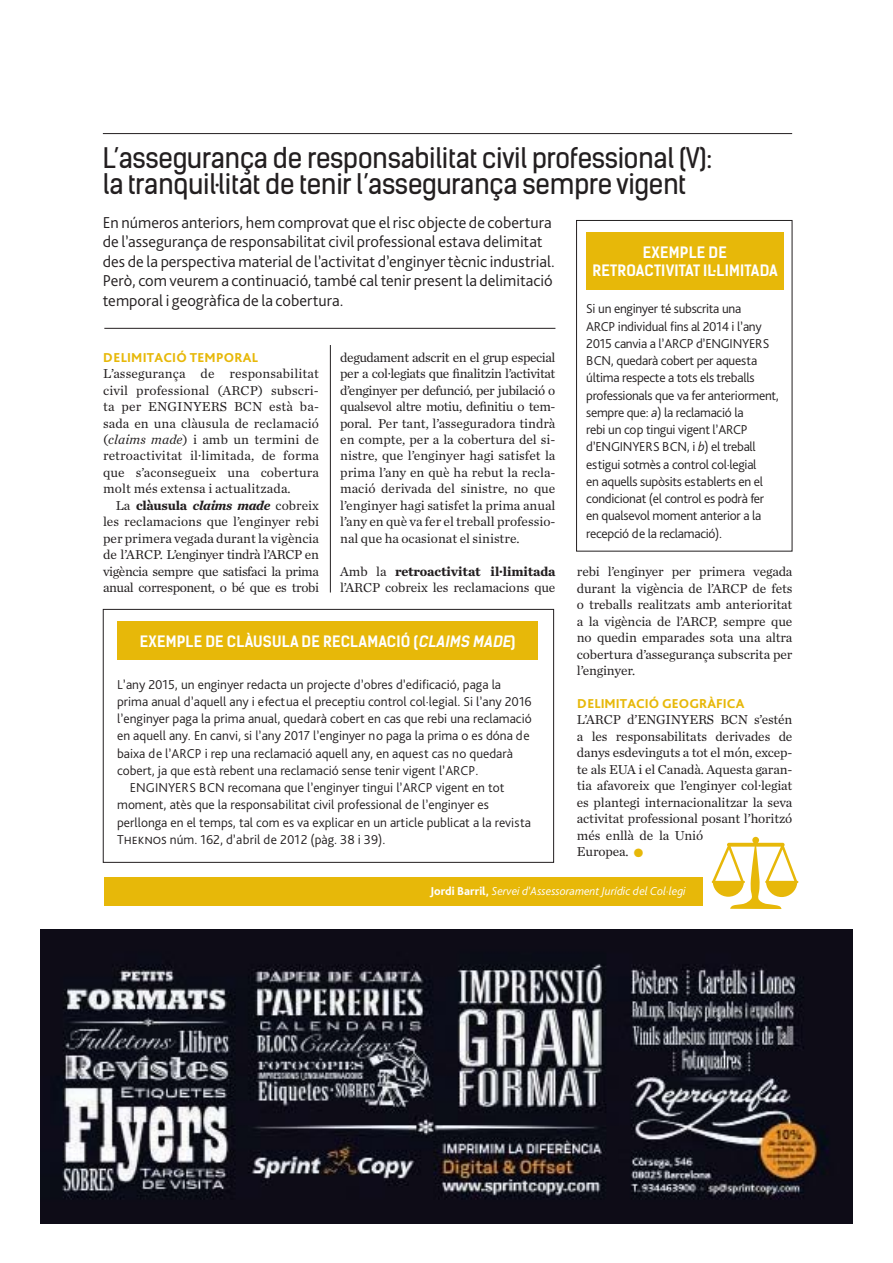
<style>
.page{position:relative;width:893px;height:1263px;background:#fff}
.page>*{position:absolute;margin:0;border:0;box-sizing:border-box;transform-origin:0 0}
.t1{font:27px/25.5px "Kelson Sans";letter-spacing:-.01em;color:#231f20}
.t2{font:300 16.5px/19.5px "Bliss Pro";color:#231f20}
.t3{font:700 15px/18px "Kelson Sans";letter-spacing:.015em;color:#fff;text-align:center}
.t4{font:13.5px/16.5px "Chronicle Text G1";letter-spacing:-.01em;color:#231f20;text-align:justify}
.t5{font:300 13.5px "Bliss Pro";color:#231f20}
.t6{font:300 13.5px/17.2px "Bliss Pro";letter-spacing:-.02em;color:#231f20}
.t7{font:800 13.5px "Bliss Pro";letter-spacing:.01em;color:#e7b809}
.t8{font:italic 300 12px "Bliss Pro";color:#fff}
.s1{font-style:italic}
.s2{font-weight:700}
.s3{font-weight:700;font-style:italic}
.s4{font-weight:800;font-style:normal}
</style>
<div class="page">
<div style="left:576px;top:220px;width:216px;height:332px;border:1px solid #231f20"></div>
<div style="left:586px;top:233px;width:197px;height:57px;background:#e7b809"></div>
<hr style="left:104px;top:328px;width:451px;height:1px;background:#231f20">
<hr style="left:330px;top:345px;width:1px;height:248px;background:#231f20">
<hr style="left:103px;top:133px;width:689px;height:1px;background:#231f20">
<div style="left:103px;top:609px;width:451px;height:254px;border:1px solid #231f20"></div>
<div style="left:117px;top:622px;width:421px;height:38px;background:#e7b809"></div>
<div style="left:104px;top:877px;width:599px;height:29px;background:#e7b809"></div>
<svg style="left:711px;top:837px;width:87px;height:72px"></svg>
<img style="left:41px;top:930px;width:811px;height:293px">
<h1 class="t1" style="left:103px;top:149px;width:610px">L’assegurança de responsabilitat civil professional (V): la tranquil·litat de tenir l’assegurança sempre vigent</h1>
<p class="t2" style="left:103px;top:214px;width:453px">En números anteriors, hem comprovat que el risc objecte de cobertura de l’assegurança de responsabilitat civil professional estava delimitat des de la perspectiva material de l’activitat d’enginyer tècnic industrial.<br>Però, com veurem a continuació, també cal tenir present la delimitació temporal i geogràfica de la cobertura.</p>
<p class="t7" style="left:103px;top:349px;width:156px">DELIMITACIÓ TEMPORAL</p>
<p class="t4" style="left:103px;top:366px;width:217px">L’assegurança de responsabilitat civil professional (ARCP) subscri&shy;ta per ENGINYERS BCN està ba&shy;sada en una clàusula de reclamació (<span class="s1">claims made</span>) i amb un termini de retroactivitat il·limitada, de forma que s’aconsegueix una cobertura molt més extensa i actualitzada.</p>
<p class="t4" style="left:103px;top:498px;width:217px;text-indent:13px">La <span class="s2">clàusula</span> <span class="s3">claims made</span> cobreix les reclamacions que l’enginyer rebi per primera vegada durant la vigència de l’ARCP. L’enginyer tindrà l’ARCP en vigència sempre que satisfaci la prima anual corresponent, o bé que es trobi</p>
<p class="t4" style="left:340px;top:350px;width:217px">degudament adscrit en el grup especial per a col·legiats que finalitzin l’activitat d’enginyer per defunció, per jubilació o qualsevol altre motiu, definitiu o tem&shy;poral. Per tant, l’asseguradora tindrà en compte, per a la cobertura del si&shy;nistre, que l’enginyer hagi satisfet la prima l’any en què ha rebut la recla&shy;mació derivada del sinistre, no que l’enginyer hagi satisfet la prima anual l’any en què va fer el treball professio&shy;nal que ha ocasionat el sinistre.</p>
<p class="t4" style="left:340px;top:564px;width:217px">Amb la <span class="s2">retroactivitat il·limitada </span>l’ARCP cobreix les reclamacions que</p>
<p class="t3" style="left:140px;top:633px;width:377px">EXEMPLE DE CLÀUSULA DE RECLAMACIÓ (<span class="s1">CLAIMS MADE</span>)</p>
<p class="t5" style="left:117px;top:679px;width:385px">L’any 2015, un enginyer redacta un projecte d’obres d’edificació, paga la</p>
<p class="t5" style="left:117px;top:696px;width:416px">prima anual d’aquell any i efectua el preceptiu control col·legial. Si l’any 2016</p>
<p class="t5" style="left:117px;top:714px;width:416px">l’enginyer paga la prima anual, quedarà cobert en cas que rebi una reclamació</p>
<p class="t5" style="left:117px;top:731px;width:414px">en aquell any. En canvi, si l’any 2017 l’enginyer no paga la prima o es dóna de</p>
<p class="t5" style="left:117px;top:748px;width:397px">baixa de l’ARCP i rep una reclamació aquell any, en aquest cas no quedarà</p>
<p class="t5" style="left:117px;top:765px;width:362px">cobert, ja que està rebent una reclamació sense tenir vigent l’ARCP.</p>
<p class="t5" style="left:130px;top:783px;width:376px">ENGINYERS BCN recomana que l’enginyer tingui l’ARCP vigent en tot</p>
<p class="t5" style="left:117px;top:800px;width:373px">moment, atès que la responsabilitat civil professional de l’enginyer es</p>
<p class="t5" style="left:117px;top:817px;width:415px">perllonga en el temps, tal com es va explicar en un article publicat a la revista</p>
<p class="t5" style="left:117px;top:834px;width:270px">THEKNOS núm. 162, d’abril de 2012 (pàg. 38 i 39).</p>
<p class="t3" style="left:592px;top:244px;width:187px">EXEMPLE DE<br>RETROACTIVITAT IL·LIMITADA</p>
<p class="t6" style="left:586px;top:302px;width:194px">Si un enginyer té subscrita una<br>ARCP individual fins al 2014 i l’any 2015 canvia a l’ARCP d’ENGINYERS BCN, quedarà cobert per aquesta última respecte a tots els treballs professionals que va fer anteriorment, sempre que: <span class="s1">a</span>) la reclamació la<br>rebi un cop tingui vigent l’ARCP d’ENGINYERS BCN, i <span class="s1">b</span>) el treball estigui sotmès a control col·legial<br>en aquells supòsits establerts en el condicionat (el control es podrà fer en qualsevol moment anterior a la recepció de la reclamació).</p>
<p class="t4" style="left:577px;top:564px;width:217px">rebi l’enginyer per primera vegada durant la vigència de l’ARCP de fets o treballs realitzats amb anterioritat a la vigència de l’ARCP, sempre que no quedin emparades sota una altra cobertura d’assegurança subscrita per l’enginyer.</p>
<p class="t7" style="left:577px;top:695px;width:169px">DELIMITACIÓ GEOGRÀFICA</p>
<p class="t4" style="left:577px;top:713px;width:217px;text-align:left">L’ARCP d’ENGINYERS BCN s’estén a les responsabilitats derivades de danys esdevinguts a tot el món, excep&shy;te als EUA i el Canadà. Aquesta garan&shy;tia afavoreix que l’enginyer col·legiat es plantegi internacionalitzar la seva activitat professional posant l’horitzó més enllà de la Unió<br>Europea.</p>
<p class="t8" style="left:430px;top:887px;width:257px"><span class="s4">Jordi Barril,</span> Servei d’Assessorament Jurídic del Col·legi</p>
</div>
